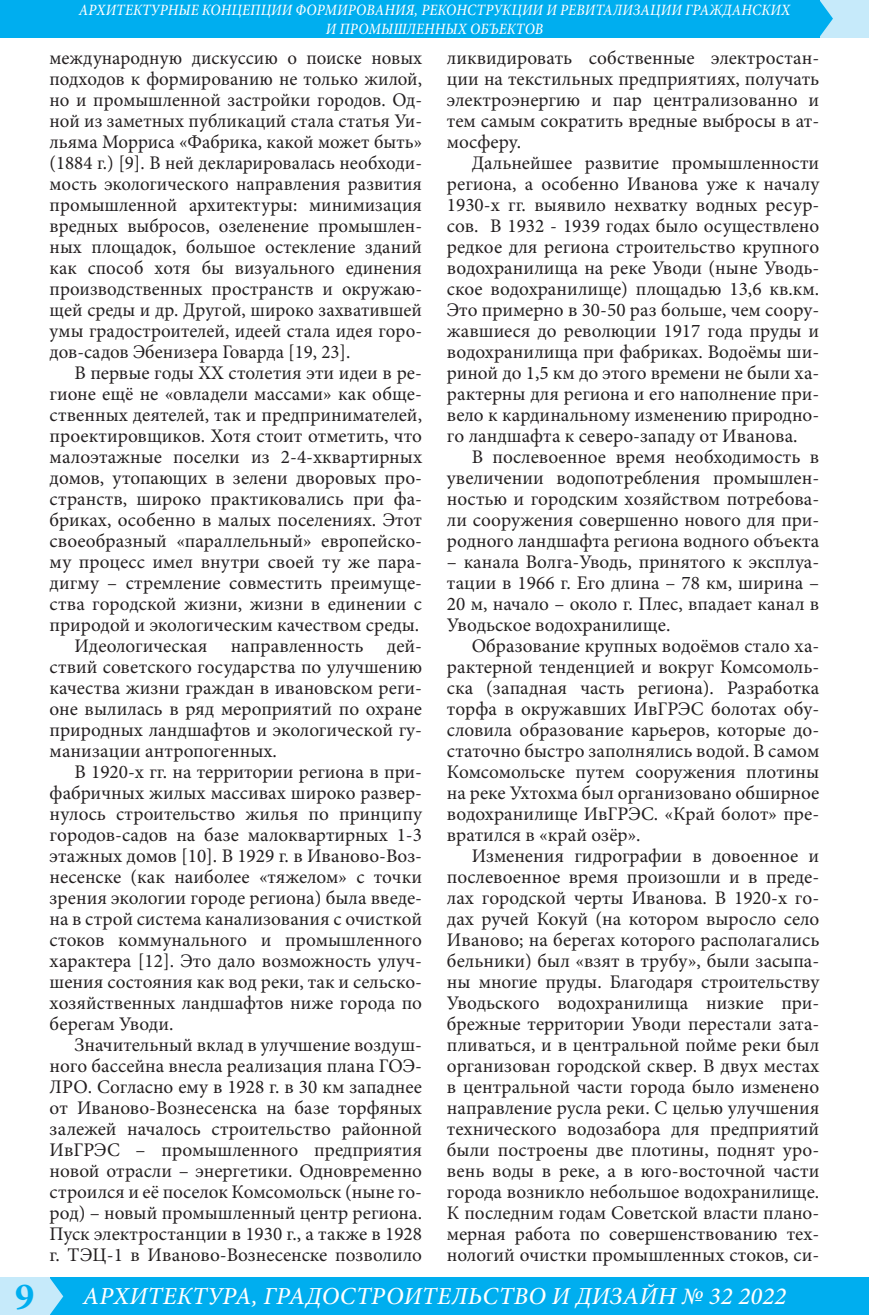
<style>
.page{position:relative;width:869px;height:1315px;background:#fff}
.page>*{position:absolute;margin:0;border:0;box-sizing:border-box;transform-origin:0 0}
.t1{font:700 38.5px "Minion Pro";color:#00aeef}
.t2{font:italic 500 24.5px "Minion Pro";letter-spacing:.01em;color:#fff}
.t3{font:19.25px/21px "Minion Pro";color:#231f20;text-align:justify}
.t4{font:italic 500 15.75px/18.9px "Minion Pro";letter-spacing:.01em;color:#fff;text-align:center;scale:.9 1}
</style>
<div class="page">
<div style="left:46px;top:1277px;width:822px;height:38px;background:#00aeef"></div>
<div style="left:819px;top:0;width:49px;height:37px;background:#c6eafa"></div>
<div style="left:0;top:1277px;width:50px;height:38px;background:#c6eafa"></div>
<div style="left:0;top:0;width:819px;height:37px;background:#00aeef"></div>
<svg style="left:50px;top:1278px;width:13px;height:37px"></svg>
<svg style="left:819px;top:0;width:13px;height:37px"></svg>
<p class="t4" style="left:79px;top:0;width:791px">АРХИТЕКТУРНЫЕ КОНЦЕПЦИИ ФОРМИРОВАНИЯ, РЕКОНСТРУКЦИИ И РЕВИТАЛИЗАЦИИ ГРАЖДАНСКИХ<br>И ПРОМЫШЛЕННЫХ ОБЪЕКТОВ</p>
<p class="t3" style="left:50px;top:47px;width:374px">международную дискуссию о поиске новых подходов к формированию не только жилой, но и промышленной застройки городов. Од&shy;ной из заметных публикаций стала статья Уи&shy;льяма Морриса «Фабрика, какой может быть» (1884 г.) [9]. В ней декларировалась необходи&shy;мость экологического направления развития промышленной архитектуры: минимизация вредных выбросов, озеленение промышлен&shy;ных площадок, большое остекление зданий как способ хотя бы визуального единения производственных пространств и окружаю&shy;щей среды и др. Другой, широко захватившей умы градостроителей, идеей стала идея горо&shy;дов-садов Эбенизера Говарда [19, 23].</p>
<p class="t3" style="left:50px;top:362px;width:374px;text-indent:25px">В первые годы ХХ столетия эти идеи в ре&shy;гионе ещё не «овладели массами» как обще&shy;ственных деятелей, так и предпринимателей, проектировщиков. Хотя стоит отметить, что малоэтажные поселки из 2-4-хквартирных домов, утопающих в зелени дворовых про&shy;странств, широко практиковались при фа&shy;бриках, особенно в малых поселениях. Этот своеобразный «параллельный» европейско&shy;му процесс имел внутри своей ту же пара&shy;дигму – стремление совместить преимуще&shy;ства городской жизни, жизни в единении с природой и экологическим качеством среды.</p>
<p class="t3" style="left:50px;top:635px;width:374px;text-indent:25px">Идеологическая направленность дей&shy;ствий советского государства по улучшению качества жизни граждан в ивановском реги&shy;оне вылилась в ряд мероприятий по охране природных ландшафтов и экологической гу&shy;манизации антропогенных.</p>
<p class="t3" style="left:50px;top:761px;width:374px;text-indent:25px">В 1920-х гг. на территории региона в при&shy;фабричных жилых массивах широко развер&shy;нулось строительство жилья по принципу городов-садов на базе малоквартирных 1-3 этажных домов [10]. В 1929 г. в Иваново-Воз&shy;несенске (как наиболее «тяжелом» с точки зрения экологии городе региона) была введе&shy;на в строй система канализования с очисткой стоков коммунального и промышленного характера [12]. Это дало возможность улуч&shy;шения состояния как вод реки, так и сельско&shy;хозяйственных ландшафтов ниже города по берегам Уводи.</p>
<p class="t3" style="left:50px;top:1034px;width:374px;text-indent:25px">Значительный вклад в улучшение воздуш&shy;ного бассейна внесла реализация плана ГОЭ-ЛРО. Согласно ему в 1928 г. в 30 км западнее от Иваново-Вознесенска на базе торфяных залежей началось строительство районной ИвГРЭС – промышленного предприятия новой отрасли – энергетики. Одновременно строился и её поселок Комсомольск (ныне го&shy;род) – новый промышленный центр региона.<br>Пуск электростанции в 1930 г., а также в 1928 г. ТЭЦ-1 в Иваново-Вознесенске позволило</p>
<p class="t3" style="left:446px;top:47px;width:374px">ликвидировать собственные электростан&shy;ции на текстильных предприятиях, получать электроэнергию и пар централизованно и тем самым сократить вредные выбросы в ат&shy;мосферу.</p>
<p class="t3" style="left:446px;top:152px;width:374px;text-indent:25px">Дальнейшее развитие промышленности региона, а особенно Иванова уже к началу 1930-х гг. выявило нехватку водных ресур&shy;сов. В 1932 - 1939 годах было осуществлено редкое для региона строительство крупного водохранилища на реке Уводи (ныне Уводь&shy;ское водохранилище) площадью 13,6 кв.км.<br>Это примерно в 30-50 раз больше, чем соору&shy;жавшиеся до революции 1917 года пруды и водохранилища при фабриках. Водоёмы ши&shy;риной до 1,5 км до этого времени не были ха&shy;рактерны для региона и его наполнение при&shy;вело к кардинальному изменению природно&shy;го ландшафта к северо-западу от Иванова.</p>
<p class="t3" style="left:446px;top:446px;width:374px;text-indent:25px">В послевоенное время необходимость в увеличении водопотребления промышлен&shy;ностью и городским хозяйством потребова&shy;ли сооружения совершенно нового для при&shy;родного ландшафта региона водного объекта</p>
<p class="t3" style="left:446px;top:551px;width:374px">– канала Волга-Уводь, принятого к эксплуа&shy;тации в 1966 г. Его длина – 78 км, ширина – 20 м, начало – около г. Плес, впадает канал в Уводьское водохранилище.</p>
<p class="t3" style="left:446px;top:635px;width:374px;text-indent:25px">Образование крупных водоёмов стало ха&shy;рактерной тенденцией и вокруг Комсомоль&shy;ска (западная часть региона). Разработка торфа в окружавших ИвГРЭС болотах обу&shy;словила образование карьеров, которые до&shy;статочно быстро заполнялись водой. В самом Комсомольске путем сооружения плотины на реке Ухтохма был организовано обширное водохранилище ИвГРЭС. «Край болот» пре&shy;вратился в «край озёр».</p>
<p class="t3" style="left:446px;top:845px;width:374px;text-indent:25px">Изменения гидрографии в довоенное и послевоенное время произошли и в преде&shy;лах городской черты Иванова. В 1920-х го&shy;дах ручей Кокуй (на котором выросло село Иваново; на берегах которого располагались бельники) был «взят в трубу», были засыпа&shy;ны многие пруды. Благодаря строительству Уводьского водохранилища низкие при&shy;брежные территории Уводи перестали зата&shy;пливаться, и в центральной пойме реки был организован городской сквер. В двух местах в центральной части города было изменено направление русла реки. С целью улучшения технического водозабора для предприятий были построены две плотины, поднят уро&shy;вень воды в реке, а в юго-восточной части города возникло небольшое водохранилище.<br>К последним годам Советской власти плано&shy;мерная работа по совершенствованию тех&shy;нологий очистки промышленных стоков, си-</p>
<h1 class="t1" style="left:15px;top:1269px;width:21px">9</h1>
<p class="t2" style="left:83px;top:1279px;width:704px">АРХИТЕКТУРА, ГРАДОСТРОИТЕЛЬСТВО И ДИЗАЙН № 32 2022</p>
</div>
